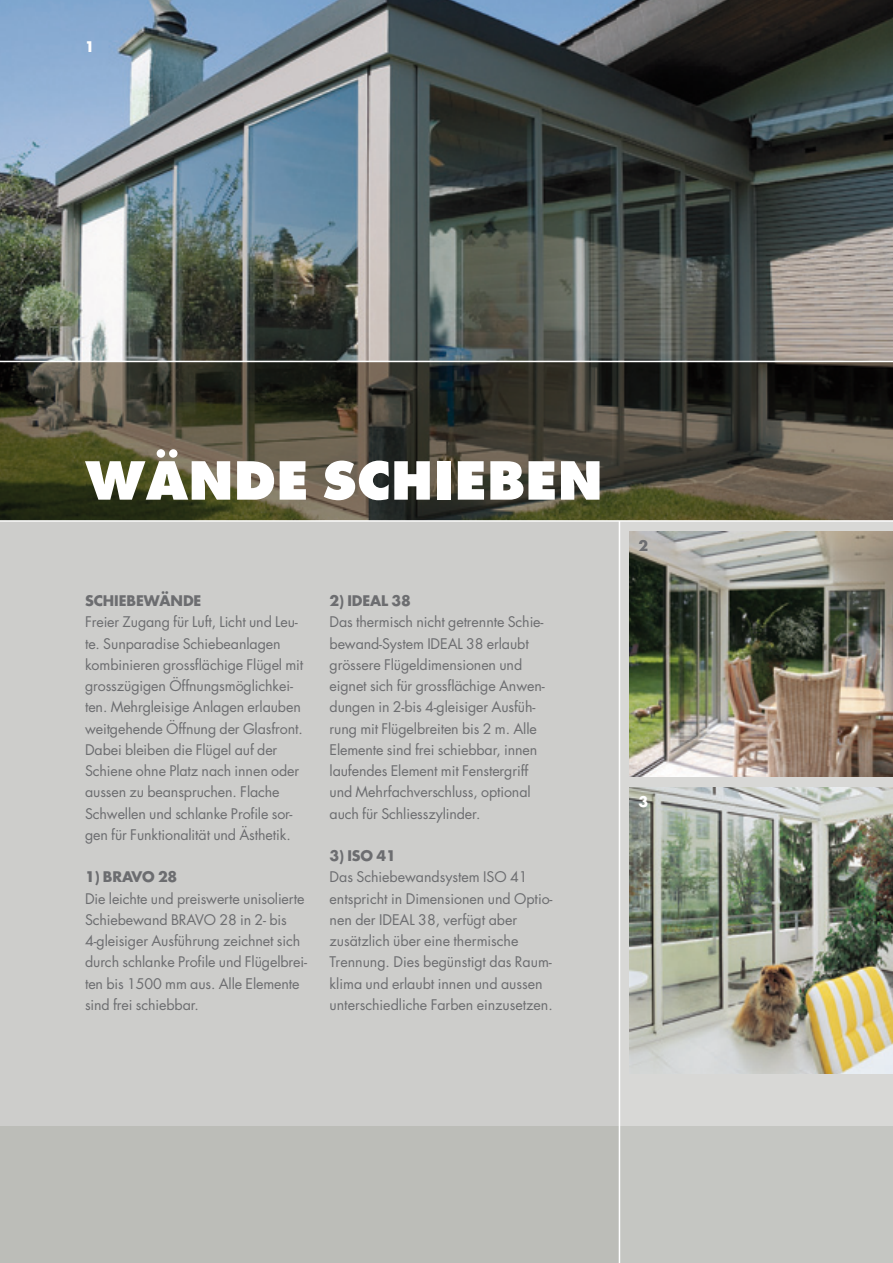
<style>
.page{position:relative;width:893px;height:1263px;background:#d8d8d6}
.page>*{position:absolute;margin:0;border:0;box-sizing:border-box;transform-origin:0 0}
.Head_2{font:800 51px "Futura";letter-spacing:.015em;color:#fff}
.Fliesstext{font:14.25px/21.3px "Futura";letter-spacing:-.01em;color:#6c6d70}
.Leadtext{font:700 14.25px "Futura";letter-spacing:-.01em;color:#6c6d70}
.Nummerierungen{font:700 14.25px "Futura";color:#fff}
.Nummerierungen-2{font:700 14.25px "Futura";color:#6c6d70}
</style>
<div class="page">
<div style="left:0;top:1127px;width:893px;height:136px;background:#c5c6c2"></div>
<div style="left:0;top:521px;width:619px;height:742px;background:linear-gradient(to bottom,#d2d1d0,#c2c3bf)"></div>
<hr style="left:619px;top:521px;width:1px;height:742px;background:#fff">
<img style="left:629px;top:787px;width:264px;height:287px">
<img style="left:629px;top:532px;width:264px;height:244px">
<img style="left:0;top:0;width:893px;height:361px">
<svg style="left:0;top:362px;width:893px;height:158px;background:#454333"></svg>
<hr style="left:0;top:520px;width:893px;height:2px;background:#fff">
<hr style="left:0;top:361px;width:893px;height:1px;background:#fff">
<p class="Nummerierungen" style="left:85px;top:37px;width:11px">1</p>
<p class="Head_2" style="left:85px;top:449px;width:519px">WÄNDE SCHIEBEN</p>
<p class="Leadtext" style="left:85px;top:591px;width:118px">SCHIEBEWÄNDE</p>
<p class="Fliesstext" style="left:85px;top:611px;width:220px">Freier Zugang für Luft, Licht und Leu&shy;te. Sunparadise Schiebeanlagen kombinieren grossflächige Flügel mit grosszügigen Öffnungsmöglichkei&shy;ten. Mehrgleisige Anlagen erlauben weitgehende Öffnung der Glasfront.<br>Dabei bleiben die Flügel auf der Schiene ohne Platz nach innen oder aussen zu beanspruchen. Flache Schwellen und schlanke Profile sor&shy;gen für Funktionalität und Ästhetik.</p>
<p class="Leadtext" style="left:85px;top:867px;width:94px">1) BRAVO 28</p>
<p class="Fliesstext" style="left:85px;top:887px;width:224px">Die leichte und preiswerte unisolierte Schiebewand BRAVO 28 in 2- bis 4-gleisiger Ausführung zeichnet sich durch schlanke Profile und Flügelbrei&shy;ten bis 1500 mm aus. Alle Elemente sind frei schiebbar.</p>
<p class="Leadtext" style="left:330px;top:591px;width:83px">2) IDEAL 38</p>
<p class="Fliesstext" style="left:330px;top:611px;width:217px">Das thermisch nicht getrennte Schie&shy;bewand-System IDEAL 38 erlaubt grössere Flügeldimensionen und eignet sich für grossflächige Anwen&shy;dungen in 2-bis 4-gleisiger Ausfüh&shy;rung mit Flügelbreiten bis 2 m. Alle Elemente sind frei schiebbar, innen laufendes Element mit Fenstergriff und Mehrfachverschluss, optional auch für Schliesszylinder.</p>
<p class="Leadtext" style="left:330px;top:846px;width:68px">3) ISO 41</p>
<p class="Fliesstext" style="left:330px;top:866px;width:225px">Das Schiebewandsystem ISO 41 entspricht in Dimensionen und Optio&shy;nen der IDEAL 38, verfügt aber zusätzlich über eine thermische Trennung. Dies begünstigt das Raum&shy;klima und erlaubt innen und aussen unterschiedliche Farben einzusetzen.</p>
<p class="Nummerierungen-2" style="left:638px;top:536px;width:11px">2</p>
<p class="Nummerierungen" style="left:638px;top:791px;width:11px">3</p>
</div>
